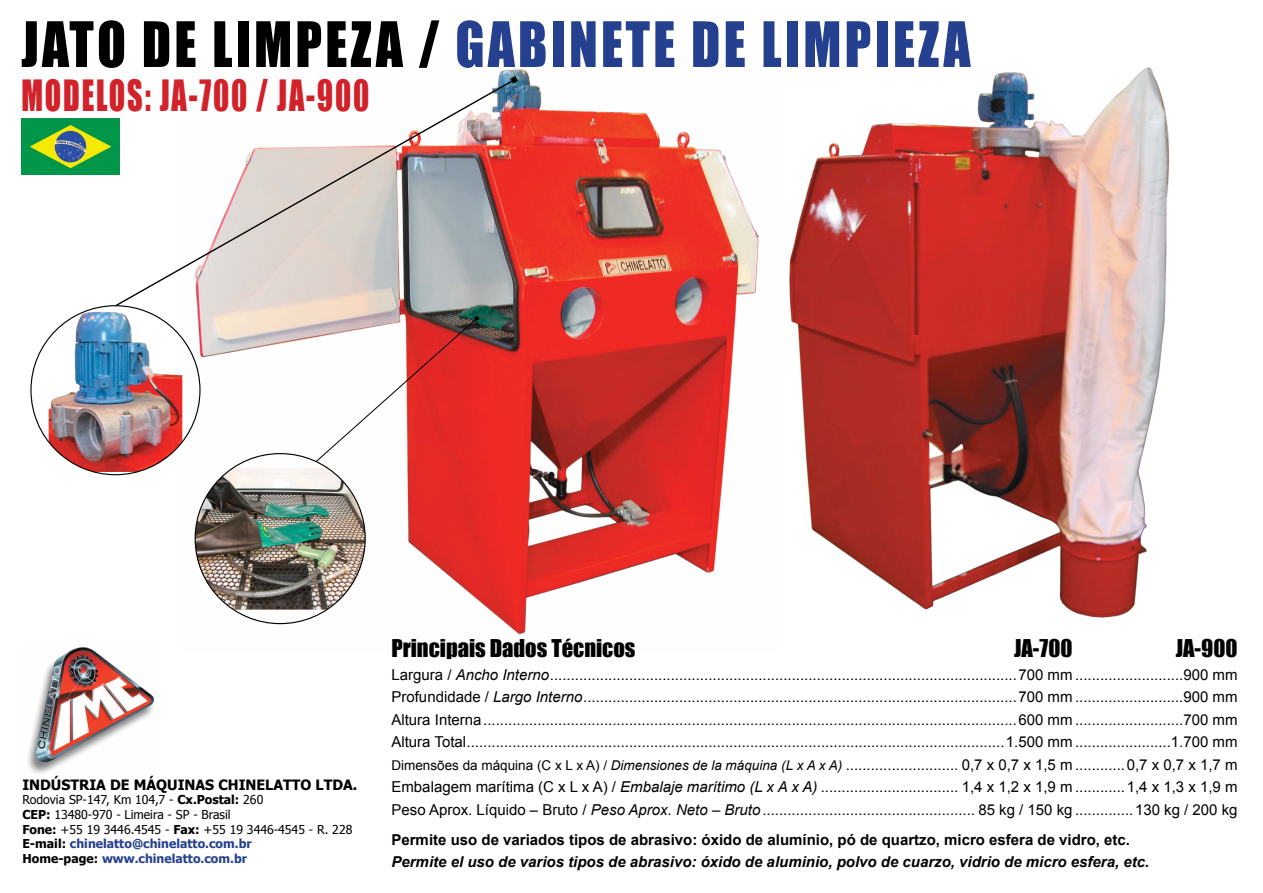
<style>
.page{position:relative;width:1263px;height:893px;background:#fff}
.page>*{position:absolute;margin:0;border:0;box-sizing:border-box;transform-origin:0 0}
.t1{font:57.9px "Impact";letter-spacing:.06em;color:#25408f;scale:.92 1}
.t2{font:39.6px "Impact";letter-spacing:.06em;color:#d2232a;scale:.76 1}
.t3{font:22.5px "Impact";color:#000}
.t4{font:15px/22.5px "Arial";color:#000;text-align:justify}
.t5{font:italic 700 15px "Arial";color:#000}
.t6{font:700 15px "Arial";color:#000}
.t7{font:700 14.25px "Tahoma";color:#000}
.t8{font:12.3px/14.7px "Tahoma";color:#000}
.s1{color:#000}
.s2{font-weight:700}
.s3{font-weight:700;color:#25408f}
.s4{font-style:italic}
.s5{font-size:13.5px}
.s6{font-style:italic;font-size:13.5px}
</style>
<div class="page">
<img style="left:21px;top:118px;width:93px;height:56px">
<img style="left:182px;top:69px;width:575px;height:566px">
<img style="left:49px;top:308px;width:133px;height:164px">
<img style="left:195px;top:468px;width:170px;height:142px">
<img style="left:28px;top:647px;width:127px;height:127px">
<svg style="left:114px;top:78px;width:402px;height:230px"></svg>
<svg style="left:510px;top:76px;width:8px;height:8px"></svg>
<svg style="left:315px;top:316px;width:165px;height:147px"></svg>
<img style="left:757px;top:67px;width:413px;height:551px">
<h1 class="t1" style="left:21px;top:-1px;width:1033px"><span class="s1">JATO DE LIMPEZA /</span> GABINETE DE LIMPIEZA</h1>
<h2 class="t2" style="left:21px;top:64px;width:459px">MODELOS: JA-700 / JA-900</h2>
<p class="t7" style="left:22px;top:774px;width:336px">INDÚSTRIA DE MÁQUINAS CHINELATTO LTDA.</p>
<p class="t8" style="left:22px;top:792px;width:331px">Rodovia SP-147, Km 104,7 - <span class="s2">Cx.Postal:</span> 260<br><span class="s2">CEP:</span> 13480-970 - Limeira - SP - Brasil<br><span class="s2">Fone:</span> +55 19 3446.4545 - <span class="s2">Fax:</span> +55 19 3446-4545 - R. 228<br><span class="s2">E-mail:</span> <span class="s3">chinelatto@chinelatto.com.br<br></span><span class="s2">Home-page:</span> <span class="s3">www.chinelatto.com.br</span></p>
<h3 class="t3" style="left:391px;top:631px;width:246px">Principais Dados Técnicos</h3>
<h3 class="t3" style="left:1014px;top:631px;width:60px">JA-700</h3>
<h3 class="t3" style="left:1176px;top:631px;width:63px">JA-900</h3>
<p class="t4" style="left:391px;top:663px;width:848px">Largura / <span class="s4">Ancho Interno</span>................................................................................................................700 mm ..........................900 mm Profundidade / <span class="s4">Largo Interno</span>........................................................................................................700 mm ..........................900 mm Altura Interna................................................................................................................................600 mm ..........................700 mm Altura Total.................................................................................................................................1.500 mm .......................1.700 mm <span class="s5">Dimensões da máquina (C x L x A) /</span> <span class="s6">Dimensiones de la máquina (L x A x A)</span> ........................... 0,7 x 0,7 x 1,5 m ............0,7 x 0,7 x 1,7 m Embalagem marítima (C x L x A) / <span class="s4">Embalaje marítimo (L x A x A)</span> ................................. 1,4 x 1,2 x 1,9 m ............1,4 x 1,3 x 1,9 m Peso Aprox. Líquido – Bruto / <span class="s4">Peso Aprox. Neto – Bruto</span>................................................... 85 kg / 150 kg ..............130 kg / 200 kg</p>
<p class="t6" style="left:391px;top:830px;width:740px">Permite uso de variados tipos de abrasivo: óxido de alumínio, pó de quartzo, micro esfera de vidro, etc.</p>
<p class="t5" style="left:391px;top:852px;width:759px">Permite el uso de varios tipos de abrasivo: óxido de aluminio, polvo de cuarzo, vidrio de micro esfera, etc.</p>
</div>
